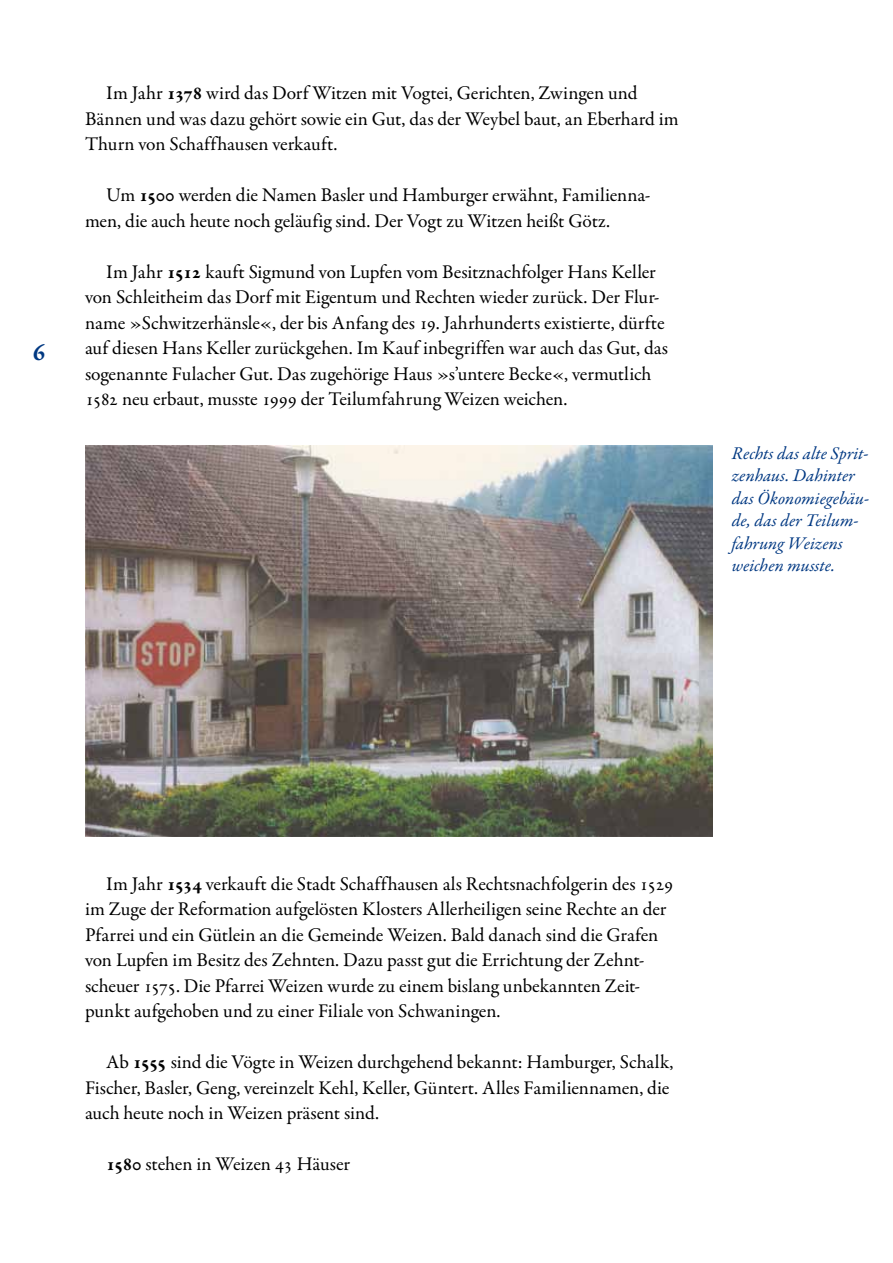
<style>
.page{position:relative;width:893px;height:1263px;background:#fff}
.page>*{position:absolute;margin:0;border:0;box-sizing:border-box;transform-origin:0 0}
.t1{font:700 27px "Garamond Premr Pro";color:#003882}
.t2{font:19.5px/25.5px "Garamond Premr Pro";color:#000}
.t3{font:italic 18px/22.5px "Garamond Premr Pro";color:#003882}
.s1{font-weight:700}
</style>
<div class="page">
<img style="left:85px;top:446px;width:627px;height:391px">
<h1 class="t1" style="left:32px;top:335px;width:15px">6</h1>
<p class="t2" style="left:85px;top:81px;width:595px;text-indent:21px">Im Jahr <span class="s1">1378</span> wird das Dorf Witzen mit Vogtei, Gerichten, Zwingen und<br>Bännen und was dazu gehört sowie ein Gut, das der Weybel baut, an Eberhard im<br>Thurn von Schaffhausen verkauft.</p>
<p class="t2" style="left:85px;top:183px;width:567px;text-indent:21px">Um <span class="s1">1500</span> werden die Namen Basler und Hamburger erwähnt, Familienna&shy;men, die auch heute noch geläufig sind. Der Vogt zu Witzen heißt Götz.</p>
<p class="t2" style="left:85px;top:259px;width:585px;text-indent:21px">Im Jahr <span class="s1">1512</span> kauft Sigmund von Lupfen vom Besitznachfolger Hans Keller von Schleitheim das Dorf mit Eigentum und Rechten wieder zurück. Der Flur&shy;name »Schwitzerhänsle«, der bis Anfang des 19. Jahrhunderts existierte, dürfte auf diesen Hans Keller zurückgehen. Im Kauf inbegriffen war auch das Gut, das sogenannte Fulacher Gut. Das zugehörige Haus »s’untere Becke«, vermutlich 1582 neu erbaut, musste 1999 der Teilumfahrung Weizen weichen.</p>
<p class="t3" style="left:732px;top:443px;width:139px">Rechts das alte Sprit&shy;zenhaus. Dahinter das Ökonomiegebäu&shy;de, das der Teilum&shy;fahrung Weizens weichen musste.</p>
<p class="t2" style="left:85px;top:871px;width:590px;text-indent:21px">Im Jahr <span class="s1">1534</span> verkauft die Stadt Schaffhausen als Rechtsnachfolgerin des 1529 im Zuge der Reformation aufgelösten Klosters Allerheiligen seine Rechte an der Pfarrei und ein Gütlein an die Gemeinde Weizen. Bald danach sind die Grafen von Lupfen im Besitz des Zehnten. Dazu passt gut die Errichtung der Zehnt&shy;scheuer 1575. Die Pfarrei Weizen wurde zu einem bislang unbekannten Zeit&shy;punkt aufgehoben und zu einer Filiale von Schwaningen.</p>
<p class="t2" style="left:85px;top:1050px;width:590px;text-indent:21px">Ab <span class="s1">1555</span> sind die Vögte in Weizen durchgehend bekannt: Hamburger, Schalk,<br>Fischer, Basler, Geng, vereinzelt Kehl, Keller, Güntert. Alles Familiennamen, die auch heute noch in Weizen präsent sind.</p>
<p class="t2" style="left:106px;top:1152px;width:245px"><span class="s1">1580</span> stehen in Weizen 43 Häuser</p>
</div>
